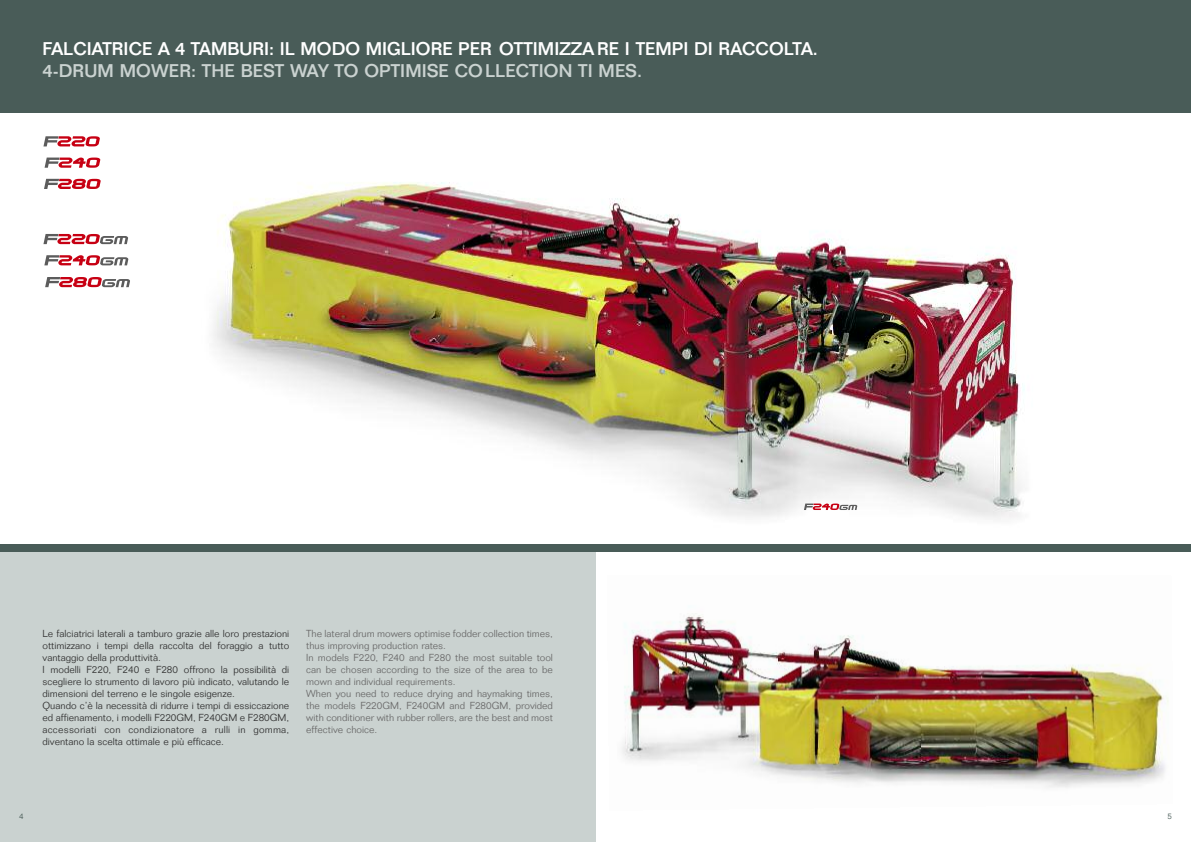
<style>
.page{position:relative;width:1191px;height:842px;background:#fff}
.page>*{position:absolute;margin:0;border:0;box-sizing:border-box;transform-origin:0 0}
.t1{font:500 18px "Folio";letter-spacing:.005em;color:#fff}
.t2{font:500 18px "Folio";letter-spacing:.01em;color:#cad2d0}
.t3{font:300 10px/12px "Folio";color:#353535}
.t4{font:300 10px/12px "Folio";color:#6b6b6b}
.t5{font:300 8px "Folio";color:#495c58}
</style>
<div class="page">
<img style="left:622px;top:613px;width:547px;height:175px">
<div style="left:0;top:550px;width:595px;height:292px;background:#cad2d0"></div>
<img style="left:213px;top:182px;width:812px;height:338px">
<div style="left:0;top:0;width:595px;height:113px;background:#495c58"></div>
<div style="left:595px;top:0;width:596px;height:113px;background:#495c58"></div>
<div style="left:0;top:544px;width:595px;height:7px;background:#495c58"></div>
<div style="left:595px;top:544px;width:596px;height:7px;background:#495c58"></div>
<svg style="left:804px;top:503px;width:53px;height:7px"></svg>
<svg style="left:43px;top:136px;width:57px;height:10px"></svg>
<svg style="left:45px;top:158px;width:55px;height:10px"></svg>
<svg style="left:44px;top:179px;width:57px;height:10px"></svg>
<svg style="left:43px;top:234px;width:85px;height:10px"></svg>
<svg style="left:44px;top:255px;width:84px;height:10px"></svg>
<svg style="left:45px;top:277px;width:85px;height:10px"></svg>
<h1 class="t1" style="left:43px;top:43px;width:776px">FALCIATRICE A 4 TAMBURI: IL MODO MIGLIORE PER OTTIMIZZA RE I TEMPI DI RACCOLTA.</h1>
<h1 class="t2" style="left:43px;top:65px;width:601px">4-DRUM MOWER: THE BEST WAY TO OPTIMISE COLLECTION TI MES.</h1>
<p class="t3" style="left:43px;top:628px;width:248px">Le falciatrici laterali a tamburo grazie alle loro prestazioni ottimizzano i tempi della raccolta del foraggio a tutto vantaggio della produttività.<br>I modelli F220, F240 e F280 offrono la possibilità di scegliere lo strumento di lavoro più indicato, valutando le dimensioni del terreno e le singole esigenze.<br>Quando c’è la necessità di ridurre i tempi di essiccazione ed affienamento, i modelli F220GM, F240GM e F280GM, accessoriati con condizionatore a rulli in gomma, diventano la scelta ottimale e più efficace.</p>
<p class="t4" style="left:306px;top:628px;width:248px">The lateral drum mowers optimise fodder collection times, thus improving production rates.<br>In models F220, F240 and F280 the most suitable tool can be chosen according to the size of the area to be mown and individual requirements.<br>When you need to reduce drying and haymaking times, the models F220GM, F240GM and F280GM, provided with conditioner with rubber rollers, are the best and most effective choice.</p>
<p class="t5" style="left:19px;top:814px;width:6px">4</p>
<p class="t5" style="left:1167px;top:814px;width:6px">5</p>
</div>
